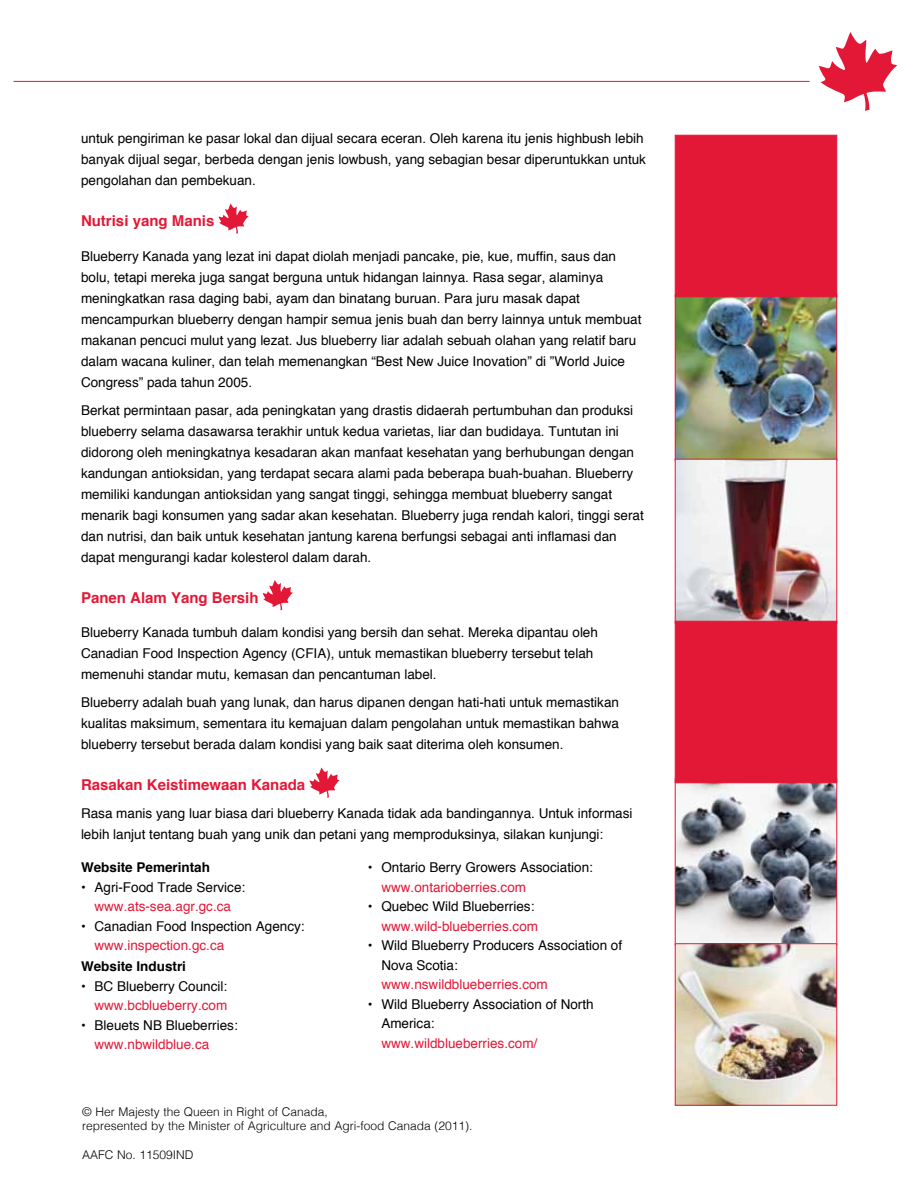
<style>
.page{position:relative;width:918px;height:1188px;background:#fff}
.page>*{position:absolute;margin:0;border:0;box-sizing:border-box;transform-origin:0 0}
.t1{font:700 15px "Helvetica";color:#e31837}
.t2{font:13.5px/21px "Helvetica";color:#000}
.t3{font:13.5px "Helvetica";color:#e31837}
.t4{font:700 13.5px "Helvetica";color:#000}
.t5{font:300 12px/14.4px "Helvetica";color:#000}
</style>
<div class="page">
<svg style="left:219px;top:203px;width:30px;height:31px"></svg>
<svg style="left:263px;top:580px;width:30px;height:30px"></svg>
<svg style="left:309px;top:767px;width:31px;height:31px"></svg>
<hr style="left:14px;top:81px;width:796px;height:1px;background:#e31837">
<svg style="left:819px;top:32px;width:78px;height:79px"></svg>
<img style="left:677px;top:297px;width:158px;height:162px">
<div style="left:675px;top:295px;width:162px;height:166px;border:1px solid #e31837"></div>
<img style="left:677px;top:461px;width:158px;height:160px">
<div style="left:675px;top:459px;width:162px;height:164px;border:1px solid #e31837"></div>
<img style="left:677px;top:783px;width:158px;height:320px">
<div style="left:675px;top:779px;width:162px;height:166px;border:1px solid #e31837"></div>
<div style="left:675px;top:943px;width:162px;height:162px;border:1px solid #e31837"></div>
<div style="left:675px;top:135px;width:162px;height:162px;background:#e31837;border:1px solid #e31837"></div>
<div style="left:675px;top:621px;width:162px;height:162px;background:#e31837;border:1px solid #e31837"></div>
<p class="t2" style="left:81px;top:128px;width:567px">untuk pengiriman ke pasar lokal dan dijual secara eceran. Oleh karena itu jenis highbush lebih banyak dijual segar, berbeda dengan jenis lowbush, yang sebagian besar diperuntukkan untuk pengolahan dan pembekuan.</p>
<p class="t1" style="left:81px;top:209px;width:135px">Nutrisi yang Manis</p>
<p class="t2" style="left:81px;top:246px;width:562px">Blueberry Kanada yang lezat ini dapat diolah menjadi pancake, pie, kue, muffin, saus dan bolu, tetapi mereka juga sangat berguna untuk hidangan lainnya. Rasa segar, alaminya meningkatkan rasa daging babi, ayam dan binatang buruan. Para juru masak dapat mencampurkan blueberry dengan hampir semua jenis buah dan berry lainnya untuk membuat makanan pencuci mulut yang lezat. Jus blueberry liar adalah sebuah olahan yang relatif baru dalam wacana kuliner, dan telah memenangkan “Best New Juice Inovation” di ”World Juice Congress” pada tahun 2005.</p>
<p class="t2" style="left:81px;top:400px;width:564px">Berkat permintaan pasar, ada peningkatan yang drastis didaerah pertumbuhan dan produksi blueberry selama dasawarsa terakhir untuk kedua varietas, liar dan budidaya. Tuntutan ini didorong oleh meningkatnya kesadaran akan manfaat kesehatan yang berhubungan dengan kandungan antioksidan, yang terdapat secara alami pada beberapa buah-buahan. Blueberry memiliki kandungan antioksidan yang sangat tinggi, sehingga membuat blueberry sangat menarik bagi konsumen yang sadar akan kesehatan. Blueberry juga rendah kalori, tinggi serat dan nutrisi, dan baik untuk kesehatan jantung karena berfungsi sebagai anti inflamasi dan dapat mengurangi kadar kolesterol dalam darah.</p>
<p class="t1" style="left:81px;top:585px;width:179px">Panen Alam Yang Bersih</p>
<p class="t2" style="left:81px;top:623px;width:519px">Blueberry Kanada tumbuh dalam kondisi yang bersih dan sehat. Mereka dipantau oleh<br>Canadian Food Inspection Agency (CFIA), untuk memastikan blueberry tersebut telah memenuhi standar mutu, kemasan dan pencantuman label.</p>
<p class="t2" style="left:81px;top:692px;width:540px;text-align:justify">Blueberry adalah buah yang lunak, dan harus dipanen dengan hati-hati untuk memastikan kualitas maksimum, sementara itu kemajuan dalam pengolahan untuk memastikan bahwa blueberry tersebut berada dalam kondisi yang baik saat diterima oleh konsumen.</p>
<p class="t1" style="left:81px;top:773px;width:226px">Rasakan Keistimewaan Kanada</p>
<p class="t2" style="left:81px;top:803px;width:553px">Rasa manis yang luar biasa dari blueberry Kanada tidak ada bandingannya. Untuk informasi lebih lanjut tentang buah yang unik dan petani yang memproduksinya, silakan kunjungi:</p>
<p class="t4" style="left:81px;top:856px;width:131px">Website Pemerintah</p>
<p class="t2" style="left:81px;top:877px;width:166px">• Agri-Food Trade Service:</p>
<p class="t3" style="left:94px;top:896px;width:138px">www.ats-sea.agr.gc.ca</p>
<p class="t2" style="left:81px;top:916px;width:225px">• Canadian Food Inspection Agency:</p>
<p class="t3" style="left:94px;top:935px;width:131px">www.inspection.gc.ca</p>
<p class="t4" style="left:81px;top:955px;width:107px">Website Industri</p>
<p class="t2" style="left:81px;top:976px;width:148px">• BC Blueberry Council:</p>
<p class="t3" style="left:94px;top:995px;width:134px">www.bcblueberry.com</p>
<p class="t2" style="left:81px;top:1015px;width:158px">• Bleuets NB Blueberries:</p>
<p class="t3" style="left:94px;top:1034px;width:116px">www.nbwildblue.ca</p>
<p class="t2" style="left:368px;top:857px;width:227px">• Ontario Berry Growers Association:</p>
<p class="t3" style="left:381px;top:876px;width:146px">www.ontarioberries.com</p>
<p class="t2" style="left:368px;top:896px;width:168px">• Quebec Wild Blueberries:</p>
<p class="t3" style="left:381px;top:915px;width:158px">www.wild-blueberries.com</p>
<p class="t2" style="left:381px;top:936px;width:242px;line-height:19.5px;text-indent:-14px">• Wild Blueberry Producers Association of<br>Nova Scotia:</p>
<p class="t3" style="left:381px;top:974px;width:168px">www.nswildblueberries.com</p>
<p class="t2" style="left:381px;top:994px;width:214px;line-height:19.5px;text-indent:-14px">• Wild Blueberry Association of North<br>America:</p>
<p class="t3" style="left:381px;top:1032px;width:158px">www.wildblueberries.com/</p>
<p class="t5" style="left:82px;top:1104px;width:392px">© Her Majesty the Queen in Right of Canada,<br>represented by the Minister of Agriculture and Agri-food Canada (2011).</p>
<p class="t5" style="left:82px;top:1147px;width:113px">AAFC No. 11509IND</p>
</div>
